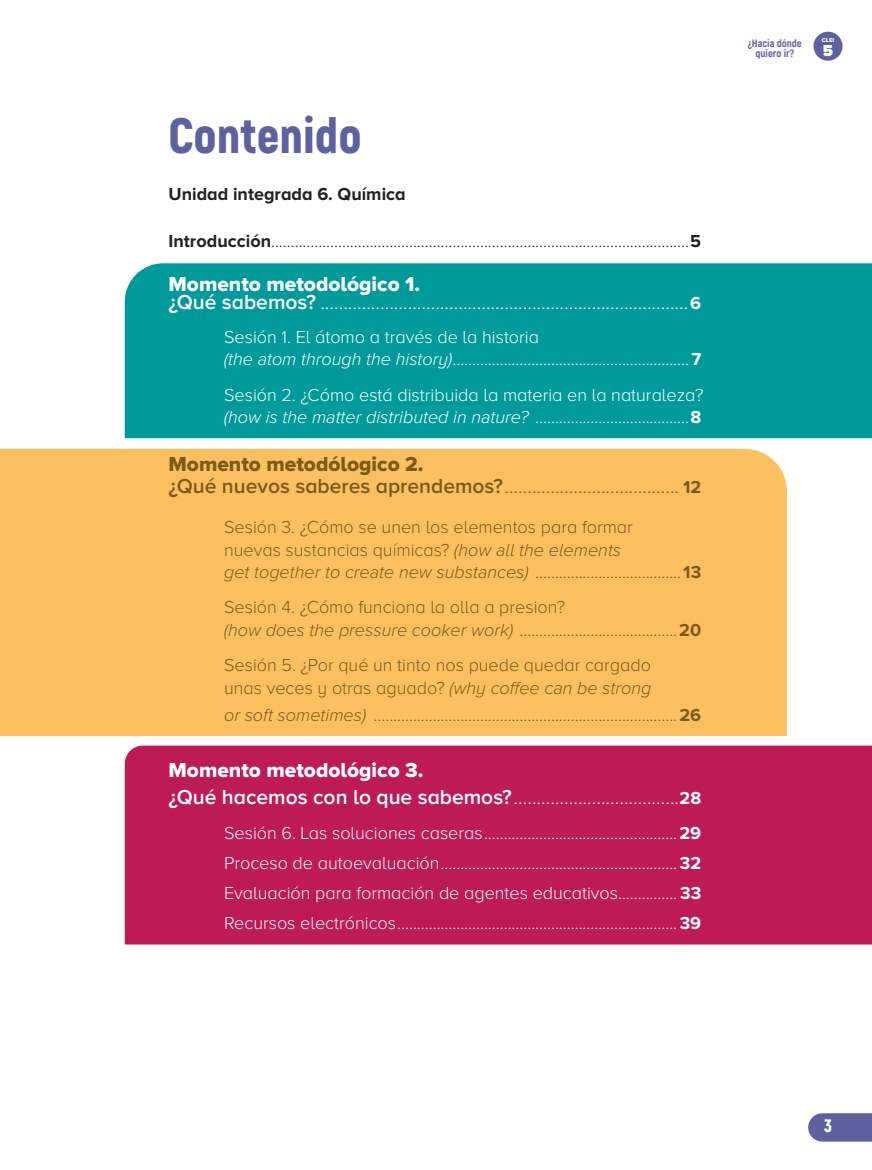
<style>
.page{position:relative;width:872px;height:1170px;background:#fff}
.page>*{position:absolute;margin:0;border:0;box-sizing:border-box;transform-origin:0 0}
.t1{font:900 49.5px "Akrobat";color:#5e619f}
.t2{font:300 21px "Proxima Nova A";color:#fff}
.t3{font:300 21px "Proxima Nova A";color:#795c19}
.t4{font:21px "Proxima Nova A Extrabld";color:#fff}
.t5{font:21px "Proxima Nova A Extrabld";color:#795c19}
.t6{font:300 18px/30px "Proxima Nova A";color:#fff}
.t7{font:300 18px/22.5px "Proxima Nova A";color:#795c19}
.t8{font:300 18px "Proxima Nova A";color:#231f20}
.t9{font:700 18px "Proxima Nova A";color:#231f20}
.t10{font:900 18px "Akrobat";color:#fff}
.t11{font:900 16.5px "Proxima Nova A";color:#fff}
.t12{font:800 10.65px/9.4px "Akrobat";color:#5e619f;text-align:center}
.t13{font:5.7px "Proxima Nova A Extrabld";color:#fff;scale:1.04 1}
.s1{font-weight:700}
.s2{font-weight:600}
.s3{font-weight:700;font-size:18px}
.s4{font-style:italic}
</style>
<div class="page">
<svg style="left:808px;top:1113px;width:64px;height:28px;background:#6769a4"></svg>
<div style="left:813px;top:32px;width:29px;height:29px;background:#5e619f;border-radius:50%"></div>
<div style="left:125px;top:745px;width:747px;height:199px;background:#bd1a56"></div>
<div style="left:0;top:449px;width:787px;height:287px;background:#fdc061"></div>
<div style="left:125px;top:263px;width:747px;height:175px;background:#009a9a"></div>
<h1 class="t1" style="left:168px;top:103px;width:195px">Contenido</h1>
<p class="t9" style="left:168px;top:184px;width:239px">Unidad integrada 6. Química</p>
<p class="t8" style="left:168px;top:230px;width:534px"><span class="s1">Introducción</span>..........................................................................................................<span class="s1">5</span></p>
<p class="t4" style="left:168px;top:271px;width:253px">Momento metodológico 1.</p>
<p class="t2" style="left:168px;top:290px;width:534px"><span class="s2">¿Qué sabemos?</span> ................................................................................<span class="s3">6</span></p>
<p class="t6" style="left:224px;top:325px;width:478px;line-height:22.5px">Sesión 1. El átomo a través de la historia<br><span class="s4">(the atom through the history)</span>............................................................<span class="s1">7</span></p>
<p class="t6" style="left:224px;top:383px;width:481px;line-height:22.5px">Sesión 2. ¿Cómo está distribuida la materia en la naturaleza? <span class="s4">(how is the matter distributed in nature?</span> .......................................<span class="s1">8</span></p>
<p class="t5" style="left:168px;top:452px;width:256px">Momento metodólogico 2.</p>
<p class="t3" style="left:168px;top:475px;width:534px"><span class="s2">¿Qué nuevos saberes aprendemos?</span>...................................... <span class="s3">12</span></p>
<p class="t7" style="left:224px;top:515px;width:479px">Sesión 3. ¿Cómo se unen los elementos para formar<br>nuevas sustancias químicas? <span class="s4">(how all the elements<br>get together to create new substances)</span> ..................................... <span class="s1">13</span></p>
<p class="t7" style="left:224px;top:596px;width:479px">Sesión 4. ¿Cómo funciona la olla a presion?<br><span class="s4">(how does the pressure cooker work)</span> ........................................<span class="s1">20</span></p>
<p class="t7" style="left:224px;top:653px;width:429px">Sesión 5. ¿Por qué un tinto nos puede quedar cargado unas veces y otras aguado? <span class="s4">(why coffee can be strong</span></p>
<p class="t7" style="left:224px;top:703px;width:479px"><span class="s4">or soft sometimes)</span> .............................................................................<span class="s1">26</span></p>
<p class="t4" style="left:168px;top:758px;width:256px">Momento metodológico 3.</p>
<p class="t2" style="left:168px;top:785px;width:534px"><span class="s2">¿Qué hacemos con lo que sabemos?</span>....................................<span class="s3">28</span></p>
<p class="t6" style="left:224px;top:817px;width:479px;text-align:justify">Sesión 6. Las soluciones caseras.................................................<span class="s1">29<br></span>Proceso de autoevaluación............................................................<span class="s1">32<br></span>Evaluación para formación de agentes educativos............... <span class="s1">33<br></span>Recursos electrónicos.......................................................................<span class="s1">39</span></p>
<p class="t12" style="left:748px;top:39px;width:55px">¿Hacia dónde quiero ir?</p>
<p class="t13" style="left:821px;top:36px;width:14px">CLEI</p>
<p class="t11" style="left:823px;top:41px;width:12px">5</p>
<p class="t10" style="left:824px;top:1114px;width:9px">3</p>
</div>
